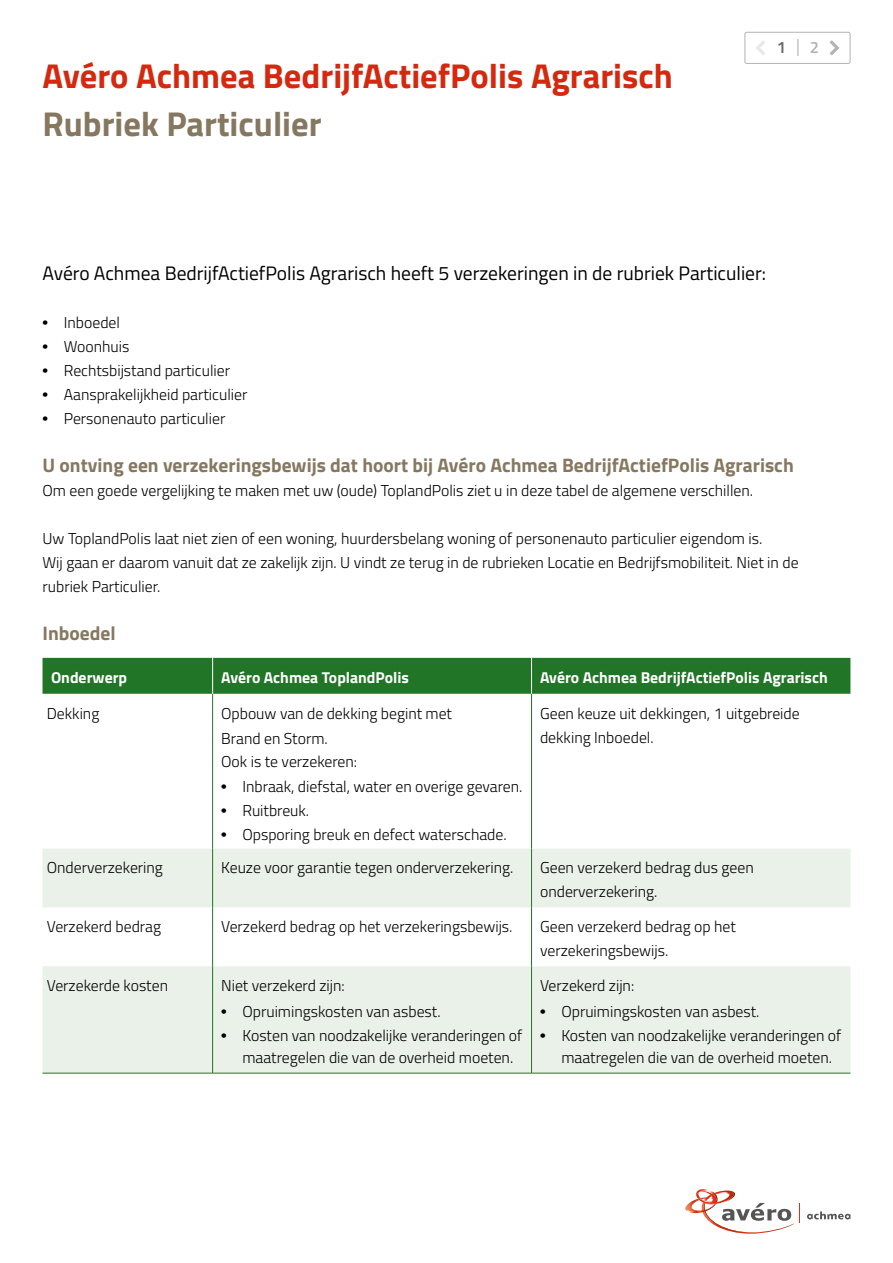
<style>
.page{position:relative;width:893px;height:1263px;background:#fff}
.page>*{position:absolute;margin:0;border:0;box-sizing:border-box;transform-origin:0 0}
.t1{font:700 34.5px "Titillium Web";color:#d4290f}
.t2{font:700 34.5px "Titillium Web";color:#867860}
.t3{font:700 19.5px "Titillium Web";color:#867860}
.t4{font:19.5px "Titillium Web";color:#000}
.t5{font:600 16.5px "Titillium Web";color:#666}
.t6{font:300 15.75px/24px "Titillium Web";color:#000}
.t7{font:700 15.75px "Titillium Web";color:#fff}
.s1{font-weight:300;font-size:18px;color:#b3b3b3}
.s2{color:#b3b3b3}
.s3{font-family:"Arial";font-weight:700}
</style>
<div class="page">
<div style="left:43px;top:658px;width:807px;height:36px;background:#207526"></div>
<svg style="left:43px;top:848px;width:807px;height:225px;fill:#e9f1e9"></svg>
<hr style="left:212px;top:658px;width:1px;height:36px;background:#fff">
<hr style="left:531px;top:658px;width:1px;height:36px;background:#fff">
<hr style="left:43px;top:1073px;width:170px;height:1px;background:#207526">
<hr style="left:213px;top:1073px;width:318px;height:1px;background:#207526">
<hr style="left:531px;top:1073px;width:319px;height:1px;background:#207526">
<hr style="left:212px;top:694px;width:1px;height:154px;background:#207526">
<hr style="left:531px;top:694px;width:1px;height:154px;background:#207526">
<hr style="left:212px;top:848px;width:1px;height:59px;background:#207526">
<hr style="left:531px;top:848px;width:1px;height:59px;background:#207526">
<hr style="left:212px;top:907px;width:1px;height:59px;background:#207526">
<hr style="left:531px;top:907px;width:1px;height:59px;background:#207526">
<hr style="left:212px;top:966px;width:1px;height:107px;background:#207526">
<hr style="left:531px;top:966px;width:1px;height:107px;background:#207526">
<svg style="left:807px;top:1211px;width:43px;height:8px"></svg>
<svg style="left:685px;top:1189px;width:115px;height:45px"></svg>
<svg style="left:830px;top:40px;width:9px;height:15px"></svg>
<svg style="left:756px;top:40px;width:9px;height:15px"></svg>
<div style="left:744px;top:32px;width:106px;height:32px;border:1px solid #b3b3b3;border-radius:2px"></div>
<div style="left:744px;top:117px;width:106px;height:32px;border:1px solid #fff;border-radius:2px"></div>
<h1 class="t1" style="left:43px;top:49px;width:632px">Avéro Achmea BedrijfActiefPolis Agrarisch</h1>
<h1 class="t2" style="left:43px;top:97px;width:281px">Rubriek Particulier</h1>
<p class="t5" style="left:777px;top:34px;width:44px">1<span class="s1">|</span><span class="s2">2</span></p>
<p class="t4" style="left:43px;top:259px;width:725px">Avéro Achmea BedrijfActiefPolis Agrarisch heeft 5 verzekeringen in de rubriek Particulier:</p>
<p class="t6" style="left:43px;top:310px;width:79px"><span class="s3">•</span> Inboedel</p>
<p class="t6" style="left:43px;top:334px;width:88px"><span class="s3">•</span> Woonhuis</p>
<p class="t6" style="left:43px;top:358px;width:189px"><span class="s3">•</span> Rechtsbijstand particulier</p>
<p class="t6" style="left:43px;top:382px;width:206px"><span class="s3">•</span> Aansprakelijkheid particulier</p>
<p class="t6" style="left:43px;top:406px;width:184px"><span class="s3">•</span> Personenauto particulier</p>
<p class="t3" style="left:43px;top:450px;width:753px">U ontving een verzekeringsbewijs dat hoort bij Avéro Achmea BedrijfActiefPolis Agrarisch</p>
<p class="t6" style="left:43px;top:478px;width:712px">Om een goede vergelijking te maken met uw (oude) ToplandPolis ziet u in deze tabel de algemene verschillen.</p>
<p class="t6" style="left:43px;top:526px;width:758px">Uw ToplandPolis laat niet zien of een woning, huurdersbelang woning of personenauto particulier eigendom is.<br>Wij gaan er daarom vanuit dat ze zakelijk zijn. U vindt ze terug in de rubrieken Locatie en Bedrijfsmobiliteit. Niet in de rubriek Particulier.</p>
<p class="t3" style="left:43px;top:618px;width:75px">Inboedel</p>
<p class="t7" style="left:51px;top:665px;width:78px">Onderwerp</p>
<p class="t7" style="left:221px;top:665px;width:189px">Avéro Achmea ToplandPolis</p>
<p class="t7" style="left:540px;top:665px;width:289px">Avéro Achmea BedrijfActiefPolis Agrarisch</p>
<p class="t6" style="left:47px;top:700px;width:54px">Dekking</p>
<p class="t6" style="left:221px;top:699px;width:232px;line-height:25.5px">Opbouw van de dekking begint met<br>Brand en Storm.</p>
<p class="t6" style="left:221px;top:748px;width:138px">Ook is te verzekeren:</p>
<p class="t6" style="left:221px;top:774px;width:303px"><span class="s3">•</span> Inbraak, diefstal, water en overige gevaren.</p>
<p class="t6" style="left:221px;top:798px;width:90px"><span class="s3">•</span> Ruitbreuk.</p>
<p class="t6" style="left:221px;top:822px;width:287px"><span class="s3">•</span> Opsporing breuk en defect waterschade.</p>
<p class="t6" style="left:540px;top:700px;width:261px">Geen keuze uit dekkingen, 1 uitgebreide dekking Inboedel.</p>
<p class="t6" style="left:47px;top:855px;width:118px">Onderverzekering</p>
<p class="t6" style="left:221px;top:855px;width:294px">Keuze voor garantie tegen onderverzekering.</p>
<p class="t6" style="left:540px;top:855px;width:215px">Geen verzekerd bedrag dus geen onderverzekering.</p>
<p class="t6" style="left:47px;top:914px;width:116px">Verzekerd bedrag</p>
<p class="t6" style="left:221px;top:914px;width:293px">Verzekerd bedrag op het verzekeringsbewijs.</p>
<p class="t6" style="left:540px;top:914px;width:197px">Geen verzekerd bedrag op het verzekeringsbewijs.</p>
<p class="t6" style="left:47px;top:973px;width:123px">Verzekerde kosten</p>
<p class="t6" style="left:221px;top:973px;width:125px">Niet verzekerd zijn:</p>
<p class="t6" style="left:221px;top:998px;width:221px"><span class="s3">•</span> Opruimingskosten van asbest.</p>
<p class="t6" style="left:242px;top:1023px;width:281px;line-height:22.5px;text-indent:-21px"><span class="s3">•</span> Kosten van noodzakelijke veranderingen of maatregelen die van de overheid moeten.</p>
<p class="t6" style="left:540px;top:973px;width:96px">Verzekerd zijn:</p>
<p class="t6" style="left:540px;top:998px;width:221px"><span class="s3">•</span> Opruimingskosten van asbest.</p>
<p class="t6" style="left:561px;top:1023px;width:281px;line-height:22.5px;text-indent:-21px"><span class="s3">•</span> Kosten van noodzakelijke veranderingen of maatregelen die van de overheid moeten.</p>
</div>
